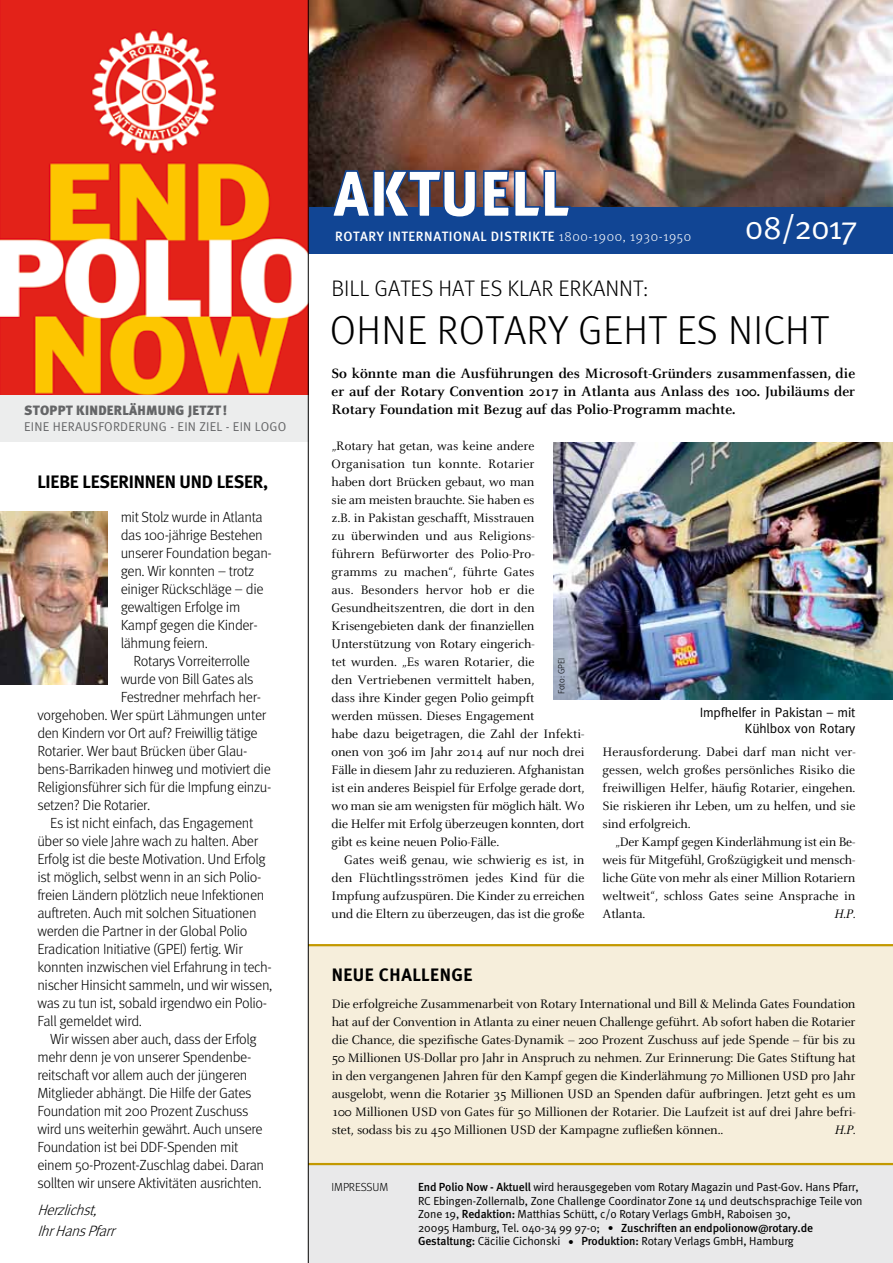
<style>
.page{position:relative;width:893px;height:1263px;background:#fff}
.page>*{position:absolute;margin:0;border:0;box-sizing:border-box;transform-origin:0 0}
.t1{font:65.25px "Meta Black Caps";color:#fff;scale:.93 1}
.t2{font:300 40.5px "Meta";letter-spacing:.01em;color:#000}
.t3{font:33px "Meta Normal";letter-spacing:-.04em;color:#fff}
.t4{font:300 22.5px "Meta";color:#000}
.t5{font:700 18px "Meta";letter-spacing:-.01em;color:#000}
.t6{font:700 18px "Meta";letter-spacing:.03em;color:#000}
.t7{font:700 15px/18px "Celeste";color:#000;text-align:justify}
.t8{font:italic 300 15px/21px "Meta";color:#000}
.t9{font:300 14.7px/18px "Meta";letter-spacing:-.025em;color:#000}
.t10{font:13.5px/18px "Celeste";letter-spacing:-.01em;color:#000;text-align:justify}
.t11{font:13.5px/15.8px "Meta";letter-spacing:-.01em;color:#000;text-align:right}
.t12{font:300 13.5px "Meta";letter-spacing:.045em;color:#fff}
.t13{font:900 13.5px "Meta";letter-spacing:.02em;color:#646567}
.t14{font:500 13.5px "Meta";letter-spacing:.045em;color:#fff}
.t15{font:italic 13.5px "Celeste";color:#000}
.t16{font:12.75px "Meta Normal";letter-spacing:.02em;color:#646567}
.t17{font:11.7px/13.5px "Meta Normal";letter-spacing:-.01em;color:#000}
.t18{font:500 11.7px "Meta";letter-spacing:-.01em;color:#000}
.t19{font:300 11.7px "Meta";letter-spacing:-.01em;color:#000}
.t20{font:300 9px "Meta";color:#000}
.s1{font-weight:500}
.s2{font-family:"Meta";font-weight:500}
.s3{font-family:"Meta Normal";font-weight:400}
.s4{font-family:"Meta Normal";font-weight:400;font-size:11.25px}
.s5{font-size:11.25px}
</style>
<div class="page">
<div style="left:308px;top:1166px;width:585px;height:97px;background:#e9e9ea"></div>
<div style="left:309px;top:944px;width:584px;height:221px;background:#f6eedb"></div>
<div style="left:0;top:384px;width:308px;height:58px;background:#eceded"></div>
<div style="left:277px;top:187px;width:616px;height:66px;background:#114594"></div>
<img style="left:309px;top:0;width:584px;height:207px">
<img style="left:332px;top:164px;width:239px;height:43px">
<img style="left:0;top:512px;width:108px;height:173px">
<img style="left:0;top:0;width:308px;height:395px">
<img style="left:554px;top:443px;width:339px;height:256px">
<hr style="left:308px;top:0;width:1px;height:1263px;background:#000">
<p class="t13" style="left:24px;top:402px;width:204px">STOPPT KINDERLÄHMUNG JETZT!</p>
<p class="t16" style="left:24px;top:419px;width:264px">eine Herausforderung - ein Ziel - ein Logo</p>
<h3 class="t5" style="left:37px;top:471px;width:232px">LIEBE LESERINNEN UND LESER,</h3>
<p class="t9" style="left:121px;top:508px;width:153px">mit Stolz wurde in Atlanta das 100-jährige Bestehen unserer Foundation began&shy;gen. Wir konnten – trotz einiger Rückschläge – die gewaltigen Erfolge im<br>Kampf gegen die Kinder&shy;lähmung feiern.</p>
<p class="t9" style="left:133px;top:652px;width:118px">Rotarys Vorreiterrolle</p>
<p class="t9" style="left:121px;top:670px;width:134px">wurde von Bill Gates als</p>
<p class="t9" style="left:121px;top:688px;width:142px">Festredner mehrfach her-</p>
<p class="t9" style="left:37px;top:706px;width:230px">vorgehoben. Wer spürt Lähmungen unter</p>
<p class="t9" style="left:37px;top:724px;width:222px">den Kindern vor Ort auf? Freiwillig tätige</p>
<p class="t9" style="left:37px;top:742px;width:212px">Rotarier. Wer baut Brücken über Glau-</p>
<p class="t9" style="left:37px;top:760px;width:235px">bens-Barrikaden hinweg und motiviert die</p>
<p class="t9" style="left:37px;top:778px;width:236px">Religionsführer sich für die Impfung einzu-</p>
<p class="t9" style="left:37px;top:796px;width:115px">setzen? Die Rotarier.</p>
<p class="t9" style="left:50px;top:814px;width:205px">Es ist nicht einfach, das Engagement</p>
<p class="t9" style="left:37px;top:832px;width:222px">über so viele Jahre wach zu halten. Aber</p>
<p class="t9" style="left:37px;top:850px;width:230px">Erfolg ist die beste Motivation. U nd Erfolg</p>
<p class="t9" style="left:37px;top:868px;width:226px">ist möglich, selbst wenn in an sich Polio-</p>
<p class="t9" style="left:37px;top:886px;width:229px">freien Ländern plötzlich neue Infektionen</p>
<p class="t9" style="left:37px;top:904px;width:221px">auftreten. Auch mit solchen Situationen</p>
<p class="t9" style="left:37px;top:922px;width:212px">werden die Partner in der Global Polio</p>
<p class="t9" style="left:37px;top:940px;width:207px">Eradication Initiative (GPEI) fertig. Wir</p>
<p class="t9" style="left:37px;top:958px;width:236px">konnten inzwischen viel Erfahrung in tech-</p>
<p class="t9" style="left:37px;top:976px;width:237px">nischer Hinsicht sammeln, und wir wissen,</p>
<p class="t9" style="left:37px;top:994px;width:231px">was zu tun ist, sobald irgendwo ein Polio-</p>
<p class="t9" style="left:37px;top:1012px;width:106px">Fall gemeldet wird.</p>
<p class="t9" style="left:50px;top:1030px;width:208px">Wir wissen aber auch, dass der Erfolg</p>
<p class="t9" style="left:37px;top:1048px;width:215px">mehr denn je von unserer Spendenbe-</p>
<p class="t9" style="left:37px;top:1066px;width:211px">reitschaft vor allem auch der jüngeren</p>
<p class="t9" style="left:37px;top:1084px;width:216px">Mitglieder abhängt. Die Hilfe der Gates</p>
<p class="t9" style="left:37px;top:1102px;width:213px">Foundation mit 200 Prozent Zuschuss</p>
<p class="t9" style="left:37px;top:1120px;width:227px">wird uns weiterhin gewährt. Auch unsere</p>
<p class="t9" style="left:37px;top:1138px;width:202px">Foundation ist bei DDF-Spenden mit</p>
<p class="t9" style="left:37px;top:1156px;width:228px">einem 50-Prozent-Zuschlag dabei. Daran</p>
<p class="t9" style="left:37px;top:1174px;width:226px">sollten wir unsere Aktivitäten ausrichten.</p>
<p class="t8" style="left:37px;top:1199px;width:83px">Herzlichst,<br>IhrHansPfarr</p>
<h1 class="t1" style="left:333px;top:154px;width:256px">AKTUELL</h1>
<h3 class="t3" style="left:745px;top:208px;width:114px">08/2017</h3>
<p class="t14" style="left:335px;top:229px;width:83px">Rotary in terna</p>
<p class="t12" style="left:442px;top:229px;width:251px"><span class="s1">tional Distrikte</span> 1800-1900, 1930-1950</p>
<h3 class="t4" style="left:331px;top:276px;width:318px">Bill Gates hat es klar erkannt:</h3>
<h2 class="t2" style="left:330px;top:307px;width:500px">Oh ne Rotary geht es ni cht</h2>
<p class="t7" style="left:331px;top:365px;width:525px">So könnte man die Ausführungen des Microsoft-Gründers zusammenfassen, die er auf der Rotary Convention 2017 in Atlanta aus Anlass des 100. Jubiläums der Rotary Foundation mit Bezug auf das Polio-Programm machte.</p>
<p class="t10" style="left:332px;top:437px;width:254px;text-align:left">„Rotary hat getan, was keine andere Organisation tun konnte. Rotarier<br>haben dort Brücken gebaut, wo man<br>sie am meisten brauchte. Sie haben es<br>z.B. in Pakistan geschafft, Misstrauen<br>zu überwinden und aus Religions-<br>führern Befürworter des Polio-Pro-<br>gramms zu machen“, führte Gates<br>aus. Besonders hervor hob er die Gesundheitszentren, die dort in den Krisengebieten dank der finanziellen Unterstützung von Rotary eingerich-<br>tet wurden. „Es waren Rotarier, die<br>den Vertriebenen vermittelt haben,<br>dass ihre Kinder gegen Polio geimpft<br>werden müssen. Dieses Engagement<br>habe dazu beigetragen, die Zahl der Infekti&shy;onen von 306 im Jahr 2014 auf nur noch drei Fälle in diesem Jahr zu reduzieren. Afghanistan ist ein anderes Beispiel für Erfolge gerade dort, wo man sie am wenigsten für möglich hält. Wo die Helfer mit Erfolg überzeugen konnten, dort gibt es keine neuen Polio-Fälle.</p>
<p class="t10" style="left:332px;top:851px;width:255px;text-indent:13px">Gates weiß genau, wie schwierig es ist, in den Flüchtlingsströmen jedes Kind für die Impfung aufzuspüren. Die Kinder zu erreichen und die Eltern zu überzeugen, das ist die große</p>
<p class="t20" style="left:556px;top:694px;width:38px;rotate:-90deg">Foto: GPEI</p>
<p class="t11" style="left:700px;top:704px;width:157px">Impfhelfer in Pakistan – mit<br>Kühlbox von Rotary</p>
<p class="t10" style="left:602px;top:743px;width:255px">Herausforderung. Dabei darf man nicht ver&shy;gessen, welch großes persönliches Risiko die freiwilligen Helfer, häufig Rotarier, eingehen.<br>Sie riskieren ihr Leben, um zu helfen, und sie sind erfolgreich.</p>
<p class="t10" style="left:602px;top:833px;width:254px;text-indent:13px">„Der Kampf gegen Kinderlähmung ist ein Be&shy;weis für Mitgefühl, Großzügigkeit und mensch&shy;liche Güte von mehr als einer Million Rotariern weltweit“, schloss Gates seine Ansprache in Atlanta.</p>
<p class="t15" style="left:834px;top:907px;width:23px">H.P.</p>
<h3 class="t6" style="left:332px;top:963px;width:142px">NEUE CHALLENGE</h3>
<p class="t10" style="left:332px;top:995px;width:525px">Die erfolgreiche Zusammenarbeit von Rotary International und Bill &amp; Melinda Gates Foundation hat auf der Convention in Atlanta zu einer neuen Challenge geführt. Ab sofort haben die Rotarier die Chance, die spezifische Gates-Dynamik – 200 Prozent Zuschuss auf jede Spende – für bis zu 50 Millionen US-Dollar pro Jahr in Anspruch zu nehmen. Zur Erinnerung: Die Gates Stiftung hat in den vergangenen Jahren für den Kampf gegen die Kinderlähmung 70 Millionen USD pro Jahr ausgelobt, wenn die Rotarier 35 Millionen USD an Spenden dafür aufbringen. Jetzt geht es um 100 Millionen USD von Gates für 50 Millionen der Rotarier. Die Laufzeit ist auf drei Jahre befri&shy;stet, sodass bis zu 450 Millionen USD der Kampagne zufließen können..</p>
<p class="t15" style="left:835px;top:1123px;width:22px">H.P.</p>
<p class="t19" style="left:332px;top:1181px;width:58px">Impressum</p>
<p class="t17" style="left:418px;top:1180px;width:446px"><span class="s2">End Polio Now - Aktuell</span> wird herausgegeben vom Rotary Magazin und Past-Gov. Hans Pfarr,<br>RC Ebingen-Zollernalb, Zone Challenge Coordinator Zone 14 und deutschsprachige Teile von<br>Zone 19, <span class="s2">Redaktion:</span> Matthias Schütt, c/o Rotary Verlags GmbH, Raboisen 30,</p>
<p class="t18" style="left:418px;top:1221px;width:397px"><span class="s3">20095 Hamburg, Tel. 040-34 99 97-0;</span> <span class="s4">•</span> Zuschriften an endpolionow@rotary.de</p>
<p class="t17" style="left:418px;top:1234px;width:377px"><span class="s2">Gestaltung:</span> Cäcilie Cichonski <span class="s5">•</span> <span class="s2">Produktion:</span> Rotary Verlags GmbH, Hamburg</p>
</div>
